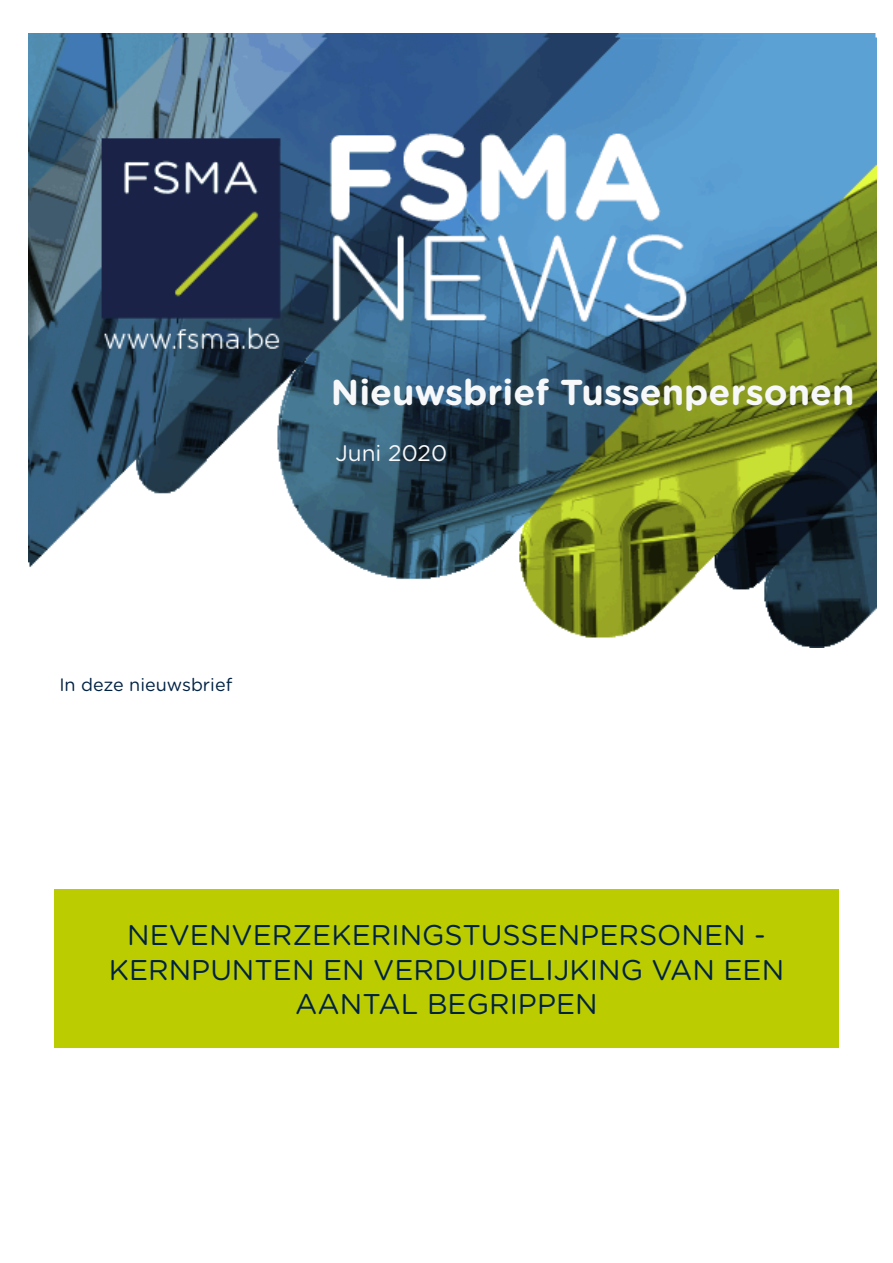
<style>
.page{position:relative;width:893px;height:1263px;background:#fff}
.page>*{position:absolute;margin:0;border:0;box-sizing:border-box;transform-origin:0 0}
.t1{font:700 36px "Gotham Rounded";color:#f7f8f9}
.Paragraph_Style_1{font:28.5px/34.2px "Gotham Rounded";color:#024;text-align:center}
.t2{font:22.5px "Gotham Rounded";color:#f7f8f9}
.t3{font:18px "Gotham Rounded";color:#024}
</style>
<div class="page">
<img style="left:29px;top:34px;width:847px;height:613px">
<div style="left:54px;top:889px;width:785px;height:158px;background:#bc0"></div>
<p class="t1" style="left:331px;top:365px;width:525px">Nieuwsbrief Tussenpersonen</p>
<p class="t3" style="left:59px;top:672px;width:174px">In deze nieuwsbrief</p>
<p class="t2" style="left:335px;top:438px;width:113px">Juni 2020</p>
<p class="Paragraph_Style_1" style="left:109px;top:917px;width:677px">NEVENVERZEKERINGSTUSSENPERSONEN -<br>KERNPUNTEN EN VERDUIDELIJKING VAN EEN<br>AANTAL BEGRIPPEN</p>
</div>
